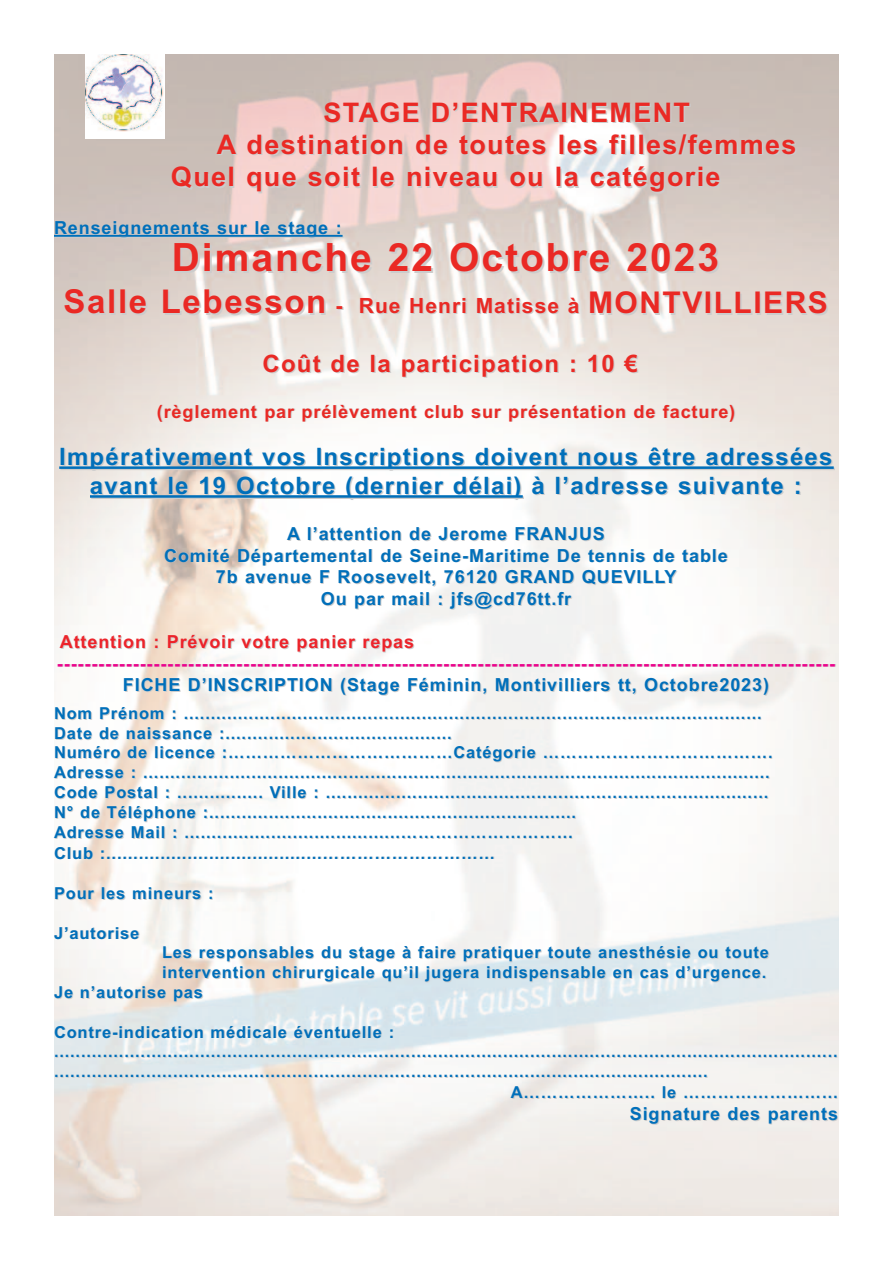
<style>
.page{position:relative;width:893px;height:1263px;background:#fff}
.page>*{position:absolute;margin:0;border:0;box-sizing:border-box;transform-origin:0 0}
.t1{font:700 39px "Arial";letter-spacing:.05em;color:#ea2924}
.t2{font:700 27px "Arial";letter-spacing:.05em;color:#ea2924}
.t3{font:700 24px/28.8px "Arial";letter-spacing:.05em;color:#006fba;text-align:center}
.t4{font:700 24px "Arial";letter-spacing:.05em;color:#ea2924}
.t5{font:700 21px "Arial";letter-spacing:.05em;color:#ea2924}
.t6{font:700 18px/21.6px "Arial";letter-spacing:.05em;color:#006fba;text-align:center}
.t7{font:700 18px "Arial";color:#ed028c}
.t8{font:700 18px "Arial";letter-spacing:.05em;color:#ea2924}
.t9{font:700 18px "Arial";letter-spacing:.05em;color:#ed232a}
.t10{font:700 16.5px/20px "Arial";letter-spacing:.05em;color:#006fba}
.s1{font-size:33px}
.s2{font-size:30px}
</style>
<div class="page">
<img style="left:54px;top:54px;width:785px;height:1161px">
<hr style="left:55px;top:236px;width:288px;height:2px;background:#ccc">
<hr style="left:54px;top:235px;width:289px;height:2px;background:#006fba">
<hr style="left:61px;top:468px;width:774px;height:2px;background:#ccc">
<hr style="left:59px;top:466px;width:775px;height:3px;background:#006fba">
<hr style="left:91px;top:496px;width:433px;height:3px;background:#ccc">
<hr style="left:90px;top:495px;width:433px;height:3px;background:#006fba">
<img style="left:85px;top:54px;width:80px;height:85px">
<h2 class="t2" style="left:323px;top:97px;width:368px">STAGE D’ENTRAINEMENT</h2>
<h2 class="t2" style="left:217px;top:129px;width:581px">A destination de toutes les filles/femmes</h2>
<h2 class="t2" style="left:171px;top:161px;width:551px">Quel que soit le niveau ou la catégorie</h2>
<p class="t6" style="left:54px;top:217px;width:289px">Renseignements sur le stage :</p>
<h1 class="t1" style="left:172px;top:235px;width:549px">Dimanche 22 Octobre 2023</h1>
<p class="t5" style="left:64px;top:294px;width:766px"><span class="s1">Salle Lebesson</span> - Rue Henri Matisse à <span class="s2">MONTVILLIERS</span></p>
<h3 class="t4" style="left:262px;top:349px;width:377px">Coût de la participation : 10 €</h3>
<p class="t8" style="left:157px;top:401px;width:580px">(règlement par prélèvement club sur présentation de facture)</p>
<h3 class="t3" style="left:59px;top:442px;width:775px">Impérativement vos Inscriptions doivent nous être adressées avant le 19 Octobre (dernier délai) à l’adresse suivante :</h3>
<p class="t6" style="left:164px;top:523px;width:565px">A l’attention de Jerome FRANJUS<br>Comité Départemental de Seine-Maritime De tennis de table 7b avenue F Roosevelt, 76120 GRAND QUEVILLY<br>Ou par mail : jfs@cd76tt.fr</p>
<p class="t9" style="left:60px;top:631px;width:356px">Attention : Prévoir votre panier repas</p>
<p class="t7" style="left:57px;top:653px;width:780px">-----------------------------------------------------------------------------------------------------------------</p>
<p class="t6" style="left:123px;top:674px;width:648px">FICHE D’INSCRIPTION (Stage Féminin, Montivilliers tt, Octobre2023)</p>
<p class="t10" style="left:54px;top:703px;width:720px">Nom Prénom : ...........................................................................................................<br>Date de naissance :..........................................<br>Numéro de licence :…………………………………Catégorie ………………………………….<br>Adresse : ....................................................................................................................<br>Code Postal : ................ Ville : ..................................................................................<br>N° de Téléphone :....................................................................<br>Adresse Mail : ........................................…………………………<br>Club :........................................…………………………</p>
<p class="t10" style="left:54px;top:883px;width:161px">Pour les mineurs :</p>
<p class="t10" style="left:54px;top:923px;width:87px">J’autorise</p>
<p class="t10" style="left:162px;top:943px;width:609px">Les responsables du stage à faire pratiquer toute anesthésie ou toute</p>
<p class="t10" style="left:162px;top:962px;width:606px">intervention chirurgicale qu’il jugera indispensable en cas d’urgence.</p>
<p class="t10" style="left:54px;top:982px;width:151px">Je n’autorise pas</p>
<p class="t10" style="left:54px;top:1022px;width:342px">Contre-indication médicale éventuelle :</p>
<p class="t10" style="left:54px;top:1042px;width:785px">.................................................................................................................................................</p>
<p class="t10" style="left:54px;top:1061px;width:655px">.........................................................................................................................</p>
<p class="t10" style="left:511px;top:1082px;width:329px">A………………….. le ………………………</p>
<p class="t6" style="left:630px;top:1102px;width:210px">Signature des parents</p>
</div>
